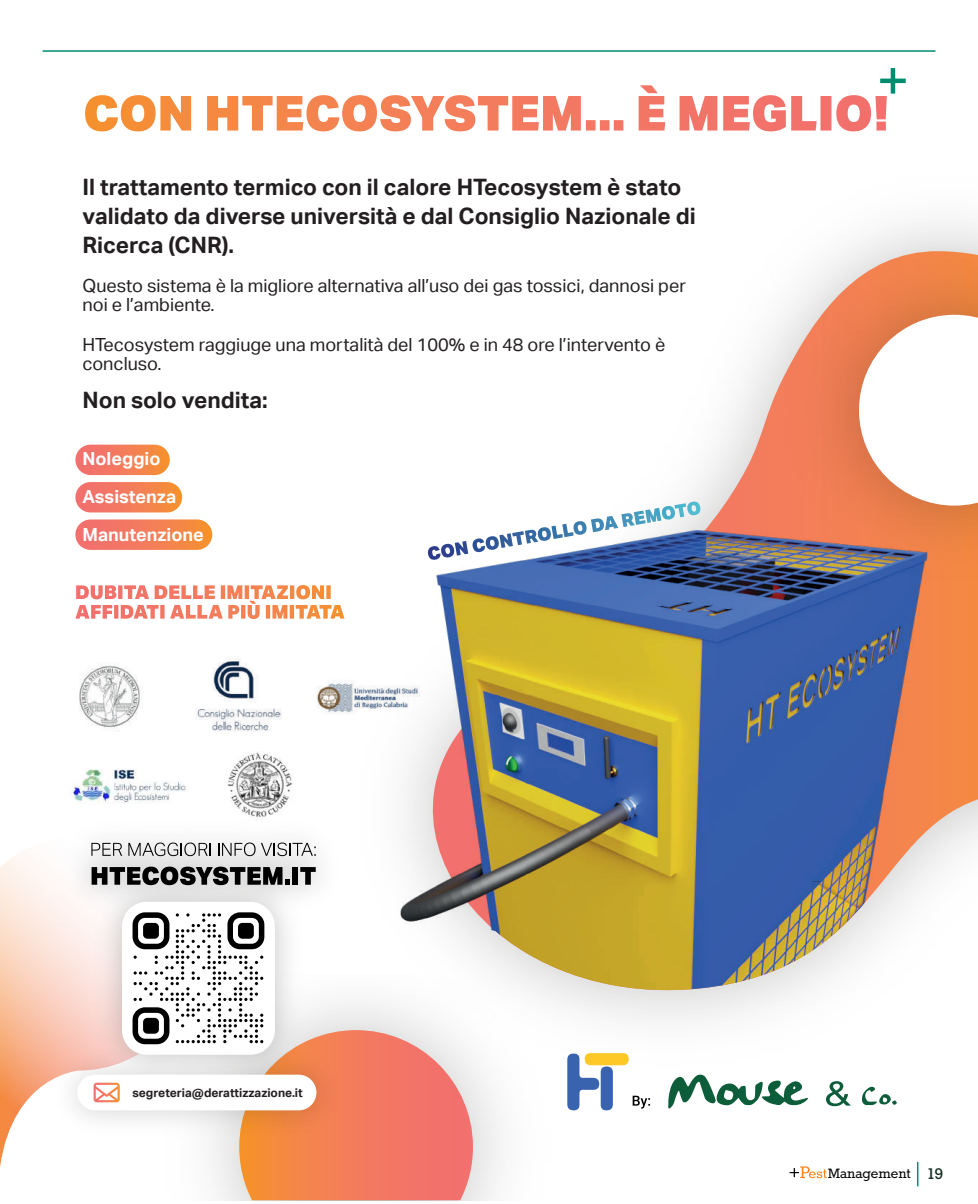
<style>
.page{position:relative;width:978px;height:1204px;background:#fff}
.page>*{position:absolute;margin:0;border:0;box-sizing:border-box;transform-origin:0 0}
.t1{font:700 22.65px/28.7px "Aktiv Grotesk";color:#231f20}
.t2{font:18.15px/19.6px "Aktiv Grotesk";color:#231f20}
.t3{font:700 18.15px/37.7px "Aktiv Grotesk";color:#fff}
.t4{font:16.2px "Rokkitt";color:#030001}
.t5{font:700 12px "Aktiv Grotesk";color:#231f20}
.s1{font-weight:700;font-size:18px;color:#132f23}
</style>
<div class="page">
<hr style="left:43px;top:50px;width:892px;height:2px;background:#008c70">
<svg style="left:917px;top:1161px;width:1px;height:25px"></svg>
<hr style="left:880px;top:79px;width:26px;height:4px;background:#008c70">
<hr style="left:891px;top:68px;width:4px;height:26px;background:#008c70">
<svg style="left:790px;top:1166px;width:37px;height:12px"></svg>
<img style="left:79px;top:659px;width:251px;height:73px">
<img style="left:73px;top:752px;width:220px;height:52px">
<div style="left:75px;top:444px;width:95px;height:31px;background:linear-gradient(to right,#f26d79,#f59038);border-radius:15px"></div>
<div style="left:75px;top:482px;width:107px;height:30px;background:linear-gradient(to right,#f26d79,#f58f36);border-radius:15px"></div>
<div style="left:75px;top:519px;width:137px;height:31px;background:linear-gradient(to right,#f26d79,#f58f36);border-radius:15px"></div>
<svg style="left:332px;top:363px;width:459px;height:648px"></svg>
<img style="left:356px;top:383px;width:622px;height:614px">
<img style="left:756px;top:220px;width:222px;height:388px">
<svg style="left:859px;top:315px;width:119px;height:190px"></svg>
<svg style="left:0;top:854px;width:83px;height:286px;background:#fad4c0"></svg>
<img style="left:473px;top:974px;width:103px;height:226px">
<svg style="left:76px;top:585px;width:269px;height:33px"></svg>
<svg style="left:567px;top:1053px;width:32px;height:57px"></svg>
<div style="left:585px;top:1052px;width:44px;height:13px;background:#fec827;border-radius:6px"></div>
<div style="left:601px;top:1066px;width:12px;height:44px;background:#3a63af;border-radius:6px"></div>
<svg style="left:633px;top:1095px;width:17px;height:13px"></svg>
<svg style="left:668px;top:1074px;width:140px;height:34px"></svg>
<svg style="left:862px;top:1086px;width:35px;height:18px"></svg>
<svg style="left:826px;top:1081px;width:25px;height:25px"></svg>
<svg style="left:306px;top:85px;width:565px;height:46px"></svg>
<svg style="left:428px;top:501px;width:273px;height:59px"></svg>
<img style="left:53px;top:804px;width:301px;height:119px">
<svg style="left:91px;top:842px;width:31px;height:13px"></svg>
<svg style="left:128px;top:842px;width:83px;height:14px"></svg>
<svg style="left:218px;top:842px;width:98px;height:14px"></svg>
<svg style="left:314px;top:867px;width:2px;height:17px"></svg>
<img style="left:83px;top:863px;width:231px;height:172px">
<div style="left:122px;top:901px;width:153px;height:153px;background:#fff;border-radius:25px"></div>
<svg style="left:133px;top:912px;width:340px;height:288px"></svg>
<img style="left:39px;top:1035px;width:316px;height:114px">
<div style="left:77px;top:1074px;width:239px;height:36px;background:#fff;border-radius:18px"></div>
<svg style="left:94px;top:1082px;width:26px;height:20px"></svg>
<p class="t1" style="left:83px;top:173px;width:615px">Il trattamento termico con il calore HTecosystem è stato validato da diverse università e dal Consiglio Nazionale di<br>Ricerca (CNR).</p>
<p class="t2" style="left:83px;top:276px;width:605px">Questo sistema è la migliore alternativa all’uso dei gas tossici, dannosi per noi e l’ambiente.</p>
<p class="t2" style="left:83px;top:334px;width:584px">HTecosystem raggiuge una mortalità del 100% e in 48 ore l’intervento è concluso.</p>
<p class="t1" style="left:83px;top:386px;width:187px">Non solo vendita:</p>
<p class="t3" style="left:83px;top:440px;width:123px">Noleggio<br>Assistenza<br>Manutenzione</p>
<p class="t5" style="left:133px;top:1085px;width:172px">segreteria@derattizzazione.it</p>
<p class="t4" style="left:828px;top:1165px;width:117px">Management <span class="s1">19</span></p>
</div>
